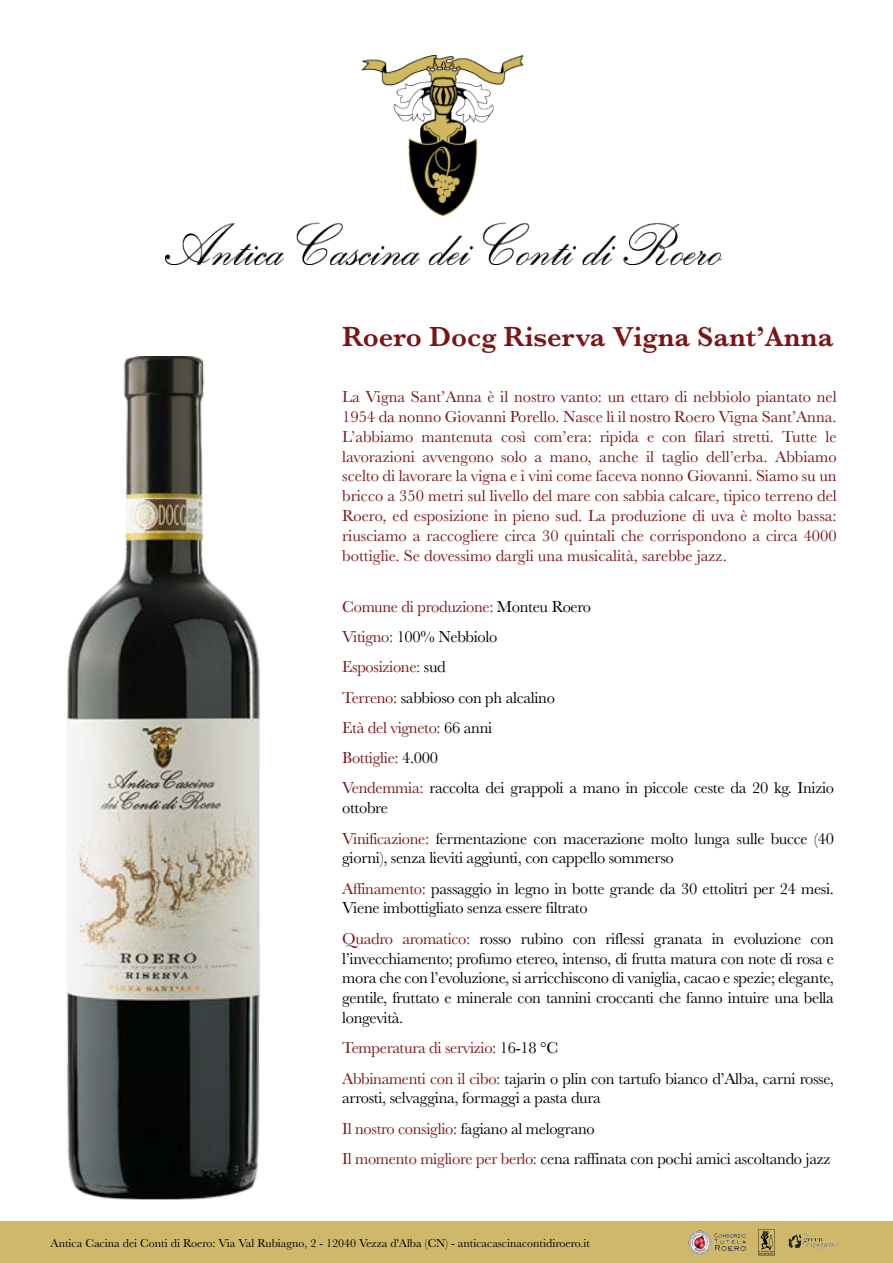
<style>
.page{position:relative;width:893px;height:1263px;background:#fff}
.page>*{position:absolute;margin:0;border:0;box-sizing:border-box;transform-origin:0 0}
.t1{font:600 28.5px "Baskerville";color:#7b1414}
.t2{font:16.5px/30.3px "Baskerville";letter-spacing:-.02em;color:#000}
.t3{font:16.5px/19.8px "Baskerville";color:#7b1414;text-align:justify}
.t4{font:12px "Baskerville";color:#000}
.s1{color:#7b1414}
</style>
<div class="page">
<div style="left:0;top:1222px;width:893px;height:41px;background:#d0b86a"></div>
<img style="left:689px;top:1231px;width:57px;height:23px">
<svg style="left:758px;top:1229px;width:17px;height:26px"></svg>
<img style="left:789px;top:1234px;width:51px;height:16px">
<img style="left:165px;top:55px;width:557px;height:210px">
<img style="left:66px;top:356px;width:195px;height:844px">
<h1 class="t1" style="left:342px;top:317px;width:492px">Roero Docg Riserva Vigna Sant’Anna</h1>
<p class="t3" style="left:342px;top:387px;width:496px">La Vigna Sant’Anna è il nostro vanto: un ettaro di nebbiolo piantato nel 1954 da nonno Giovanni Porello. Nasce lì il nostro Roero Vigna Sant’Anna.<br>L’abbiamo mantenuta così com’era: ripida e con filari stretti. Tutte le lavorazioni avvengono solo a mano, anche il taglio dell’erba. Abbiamo scelto di lavorare la vigna e i vini come faceva nonno Giovanni. Siamo su un bricco a 350 metri sul livello del mare con sabbia calcare, tipico terreno del Roero, ed esposizione in pieno sud. La produzione di uva è molto bassa: riusciamo a raccogliere circa 30 quintali che corrispondono a circa 4000 bottiglie. Se dovessimo dargli una musicalità, sarebbe jazz.</p>
<p class="t2" style="left:342px;top:591px;width:493px"><span class="s1">Comune di produzione:</span> Monteu Roero<br><span class="s1">Vitigno:</span> 100% Nebbiolo<br><span class="s1">Esposizione:</span> sud<br><span class="s1">Terreno:</span> sabbioso con ph alcalino<br><span class="s1">Età del vigneto:</span> 66 anni<br><span class="s1">Bottiglie:</span> 4.000<br><span class="s1">Vendemmia:</span> raccolta dei grappoli a mano in piccole ceste da 20 kg. Inizio</p>
<p class="t2" style="left:342px;top:793px;width:493px">ottobre<br><span class="s1">Vinificazione:</span> fermentazione con macerazione molto lunga sulle bucce (40</p>
<p class="t2" style="left:342px;top:843px;width:493px">giorni), senza lieviti aggiunti, con cappello sommerso<br><span class="s1">Affinamento:</span> passaggio in legno in botte grande da 30 ettolitri per 24 mesi.</p>
<p class="t2" style="left:342px;top:893px;width:493px">Viene imbottigliato senza essere filtrato<br><span class="s1">Quadro aromatico:</span> rosso rubino con riflessi granata in evoluzione con</p>
<p class="t2" style="left:342px;top:948px;width:493px;line-height:19.8px;text-align:justify">l’invecchiamento; profumo etereo, intenso, di frutta matura con note di rosa e mora che con l’evoluzione, si arricchiscono di vaniglia, cacao e spezie; elegante, gentile, fruttato e minerale con tannini croccanti che fanno intuire una bella longevità.</p>
<p class="t2" style="left:342px;top:1033px;width:493px"><span class="s1">Temperatura di servizio:</span> 16-18 °C<br><span class="s1">Abbinamenti con il cibo:</span> tajarin o plin con tartufo bianco d’Alba, carni rosse,</p>
<p class="t2" style="left:342px;top:1083px;width:490px">arrosti, selvaggina, formaggi a pasta dura<br><span class="s1">Il nostro consiglio:</span> fagiano al melograno<br><span class="s1">Il momento migliore per berlo:</span> cena raffinata con pochi amici ascoltando jazz</p>
<p class="t4" style="left:51px;top:1236px;width:541px">Antica Cacina dei Conti di Roero: Via Val Rubiagno, 2 - 12040 Vezza d'Alba (CN) - anticacascinacontidiroero.it</p>
</div>
